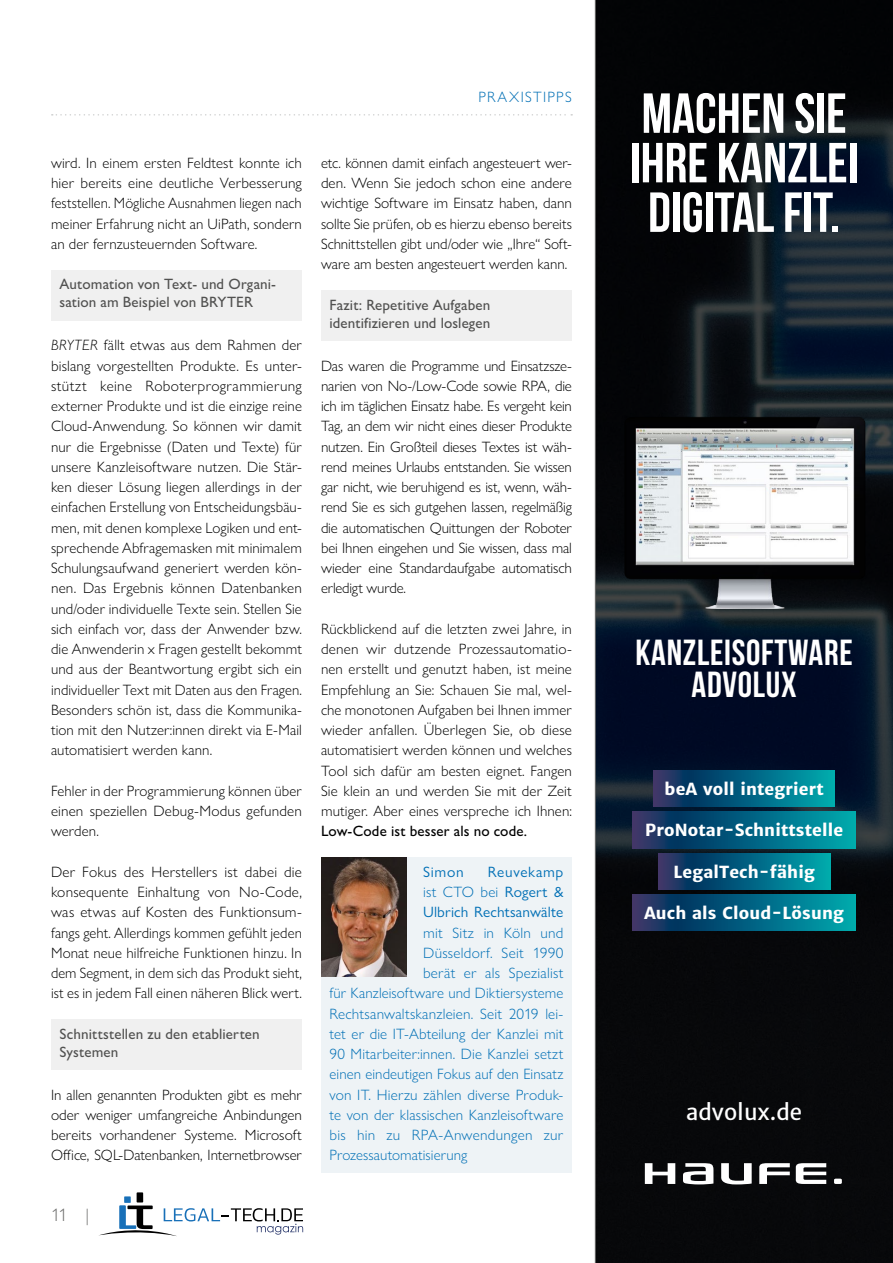
<style>
.page{position:relative;width:893px;height:1263px;background:#fff}
.page>*{position:absolute;margin:0;border:0;box-sizing:border-box;transform-origin:0 0}
.t1{font:700 56.4px/49.5px "Bebas Neue";color:#fff;text-align:center}
.t2{font:700 36.3px/31.5px "Bebas Neue";letter-spacing:.02em;color:#fff;text-align:center}
.t3{font:22.05px "Haufe Merriweather Sans";color:#fff}
.t4{font:300 18px "Gill Sans Nova";color:#6f6f6e}
.t5{font:700 16.5px "Haufe Merriweather Sans";letter-spacing:.01em;color:#fff}
.t6{font:300 15px/20.2px "Gill Sans Nova";letter-spacing:.005em;color:#000;text-align:justify}
.Kasten_Autor{font:300 15px "Gill Sans Nova";letter-spacing:.01em;color:#006fb5}
.h2_ZwischenU{font:500 15px/18px "Gill Sans Nova";letter-spacing:.005em;color:#515150}
.Kasten_Autor-2{font:15px "Gill Sans Nova";letter-spacing:.015em;color:#006fb5}
.Kasten_Autor-3{font:15px "Gill Sans Nova";letter-spacing:.045em;color:#006fb5}
.s1{font-style:italic}
.s2{font-weight:500}
.s3{font-weight:400}
</style>
<div class="page">
<svg style="left:99px;top:1193px;width:204px;height:43px"></svg>
<svg style="left:52px;top:114px;width:520px;height:2px"></svg>
<div style="left:51px;top:270px;width:251px;height:50px;background:#f0f0f0"></div>
<div style="left:51px;top:1019px;width:251px;height:50px;background:#f0f0f0"></div>
<div style="left:321px;top:290px;width:251px;height:50px;background:#f0f0f0"></div>
<div style="left:321px;top:857px;width:251px;height:316px;background:#eef3f6"></div>
<img style="left:321px;top:857px;width:85px;height:119px">
<svg style="left:596px;top:0;width:297px;height:1263px;fill:#06090b"></svg>
<img style="left:619px;top:409px;width:251px;height:209px">
<svg style="left:653px;top:770px;width:182px;height:37px"></svg>
<svg style="left:658px;top:853px;width:172px;height:36px"></svg>
<svg style="left:633px;top:894px;width:223px;height:37px"></svg>
<svg style="left:633px;top:812px;width:223px;height:36px"></svg>
<svg style="left:721px;top:1163px;width:31px;height:21px"></svg>
<svg style="left:645px;top:1163px;width:30px;height:21px"></svg>
<svg style="left:759px;top:1163px;width:31px;height:21px"></svg>
<svg style="left:796px;top:1163px;width:30px;height:21px"></svg>
<svg style="left:834px;top:1178px;width:8px;height:6px"></svg>
<svg style="left:683px;top:1163px;width:30px;height:21px"></svg>
<hr style="left:595px;top:0;width:1px;height:1263px;background:#6f6f6e">
<p class="Kasten_Autor" style="left:478px;top:88px;width:51px">Praxistipps</p>
<p class="t6" style="left:51px;top:153px;width:252px">wird. In einem ersten Feldtest konnte ich hier bereits eine deutliche Verbesserung feststellen. Mögliche Ausnahmen liegen nach meiner Erfahrung nicht an UiPath, sondern an der fernzusteuernden Software.</p>
<p class="h2_ZwischenU" style="left:60px;top:275px;width:217px">Automation von Text- und Organi&shy;sation am Beispiel von BRYTER</p>
<p class="t6" style="left:51px;top:335px;width:252px"><span class="s1">BRYTER</span> fällt etwas aus dem Rahmen der bislang vorgestellten Produkte. Es unter&shy;stützt keine Roboterprogrammierung externer Produkte und ist die einzige reine Cloud-Anwendung. So können wir damit nur die Ergebnisse (Daten und Texte) für unsere Kanzleisoftware nutzen. Die Stär&shy;ken dieser Lösung liegen allerdings in der einfachen Erstellung von Entscheidungsbäu&shy;men, mit denen komplexe Logiken und ent&shy;sprechende Abfragemasken mit minimalem Schulungsaufwand generiert werden kön&shy;nen. Das Ergebnis können Datenbanken und/oder individuelle Texte sein. Stellen Sie sich einfach vor, dass der Anwender bzw. die Anwenderin x Fragen gestellt bekommt und aus der Beantwortung ergibt sich ein individueller Text mit Daten aus den Fragen.<br>Besonders schön ist, dass die Kommunika&shy;tion mit den Nutzer:innen direkt via E-Mail automatisiert werden kann.</p>
<p class="t6" style="left:51px;top:780px;width:252px">Fehler in der Programmierung können über einen speziellen Debug-Modus gefunden werden.</p>
<p class="t6" style="left:51px;top:861px;width:252px">Der Fokus des Herstellers ist dabei die konsequente Einhaltung von No-Code, was etwas auf Kosten des Funktionsum&shy;fangs geht. Allerdings kommen gefühlt jeden Monat neue hilfreiche Funktionen hinzu. In dem Segment, in dem sich das Produkt sieht, ist es in jedem Fall einen näheren Blick wert.</p>
<p class="h2_ZwischenU" style="left:60px;top:1024px;width:202px">Schnittstellen zu den etablierten<br>Systemen</p>
<p class="t6" style="left:51px;top:1084px;width:252px">In allen genannten Produkten gibt es mehr oder weniger umfangreiche Anbindungen bereits vorhandener Systeme. Microsoft Office, SQL-Datenbanken, Internetbrowser</p>
<p class="t4" style="left:51px;top:1204px;width:40px">11 |</p>
<p class="t6" style="left:321px;top:153px;width:252px">etc. können damit einfach angesteuert wer&shy;den. Wenn Sie jedoch schon eine andere wichtige Software im Einsatz haben, dann sollte Sie prüfen, ob es hierzu ebenso bereits Schnittstellen gibt und/oder wie „Ihre“ Soft&shy;ware am besten angesteuert werden kann.</p>
<p class="h2_ZwischenU" style="left:330px;top:295px;width:162px">Fazit: Repetitive Aufgaben identifizieren und loslegen</p>
<p class="t6" style="left:321px;top:355px;width:252px">Das waren die Programme und Einsatzsze&shy;narien von No-/Low-Code sowie RPA, die ich im täglichen Einsatz habe. Es vergeht kein Tag, an dem wir nicht eines dieser Produkte nutzen. Ein Großteil dieses Textes ist wäh&shy;rend meines Urlaubs entstanden. Sie wissen gar nicht, wie beruhigend es ist, wenn, wäh&shy;rend Sie es sich gutgehen lassen, regelmäßig die automatischen Quittungen der Roboter bei Ihnen eingehen und Sie wissen, dass mal wieder eine Standardaufgabe automatisch erledigt wurde.</p>
<p class="t6" style="left:321px;top:618px;width:252px">Rückblickend auf die letzten zwei Jahre, in denen wir dutzende Prozessautomatio&shy;nen erstellt und genutzt haben, ist meine Empfehlung an Sie: Schauen Sie mal, wel&shy;che monotonen Aufgaben bei Ihnen immer wieder anfallen. Überlegen Sie, ob diese automatisiert werden können und welches Tool sich dafür am besten eignet. Fangen Sie klein an und werden Sie mit der Zeit mutiger. Aber eines verspreche ich Ihnen:<br><span class="s2">Low-Code ist besser als no code.</span></p>
<p class="Kasten_Autor-2" style="left:423px;top:862px;width:42px">Simon</p>
<p class="Kasten_Autor-3" style="left:488px;top:862px;width:77px">Reuvekamp</p>
<p class="Kasten_Autor" style="left:423px;top:883px;width:142px">ist CTO bei <span class="s3">Rogert &amp;</span></p>
<p class="Kasten_Autor-2" style="left:423px;top:903px;width:142px">Ulbrich Rechtsanwälte</p>
<p class="Kasten_Autor" style="left:423px;top:923px;width:142px">mit Sitz in Köln und</p>
<p class="Kasten_Autor" style="left:423px;top:943px;width:142px">Düsseldorf. Seit 1990</p>
<p class="Kasten_Autor" style="left:423px;top:964px;width:142px">berät er als Spezialist</p>
<p class="Kasten_Autor" style="left:330px;top:984px;width:235px">für Kanzleisoftware und Diktiersysteme</p>
<p class="Kasten_Autor" style="left:330px;top:1004px;width:235px">Rechtsanwaltskanzleien. Seit 2019 lei-</p>
<p class="Kasten_Autor" style="left:330px;top:1024px;width:235px">tet er die IT-Abteilung der Kanzlei mit</p>
<p class="Kasten_Autor" style="left:330px;top:1045px;width:235px">90 Mitarbeiter:innen. Die Kanzlei setzt</p>
<p class="Kasten_Autor" style="left:330px;top:1065px;width:235px">einen eindeutigen Fokus auf den Einsatz</p>
<p class="Kasten_Autor" style="left:330px;top:1085px;width:235px">von IT. Hierzu zählen diverse Produk-</p>
<p class="Kasten_Autor" style="left:330px;top:1105px;width:235px">te von der klassischen Kanzleisoftware</p>
<p class="Kasten_Autor" style="left:330px;top:1126px;width:235px">bis hin zu RPA-Anwendungen zur</p>
<p class="Kasten_Autor" style="left:330px;top:1146px;width:139px">Prozessautomatisierung</p>
<p class="t1" style="left:630px;top:88px;width:230px">MACHEN SIE<br>IHRE KANZLEI<br>DIGITAL FIT.</p>
<p class="t2" style="left:635px;top:636px;width:219px">KANZLEISOFTWARE<br>ADVOLUX</p>
<p class="t5" style="left:665px;top:779px;width:161px">beA voll integriert</p>
<p class="t5" style="left:645px;top:820px;width:199px">ProNotar-Schnittstelle</p>
<p class="t5" style="left:673px;top:861px;width:143px">LegalTech-fähig</p>
<p class="t5" style="left:644px;top:903px;width:201px">Auch als Cloud-Lösung</p>
<p class="t3" style="left:686px;top:1099px;width:118px">advolux.de</p>
</div>
